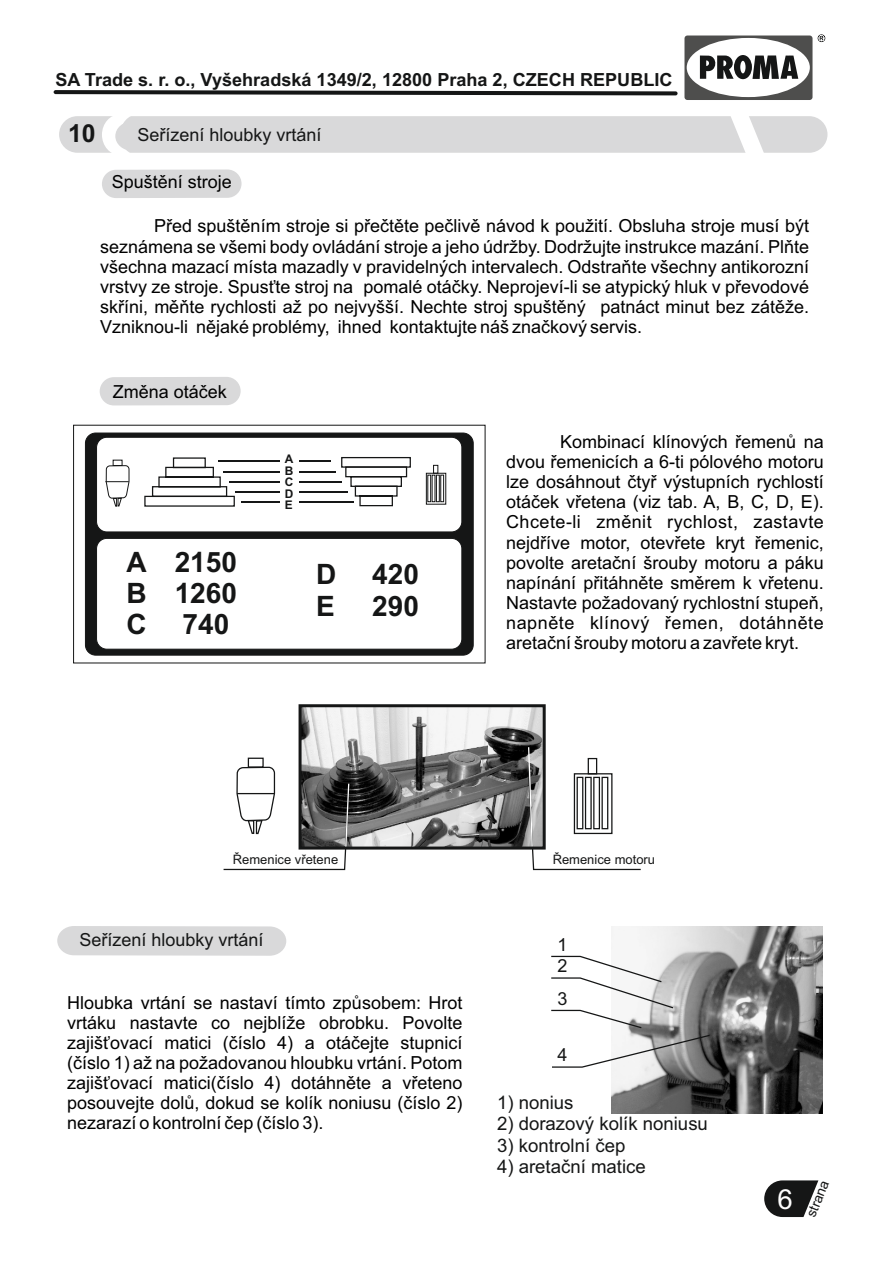
<style>
.page{position:relative;width:893px;height:1263px;background:#fff}
.page>*{position:absolute;margin:0;border:0;box-sizing:border-box;transform-origin:0 0}
.t1{font:700 28.05px/31.3px "Arial";color:#151616;text-align:justify}
.t2{font:27.6px "Arial";color:#fff}
.t3{font:700 24.9px "Arial";color:#151616}
.t4{font:18.6px "Arial";color:#151616}
.t5{font:700 18.15px "Arial";color:#151616}
.t6{font:18px/20.1px "Arial";color:#000;text-align:justify}
.t7{font:18px/32.4px "Arial";color:#151616}
.t8{font:13.8px "Arial";color:#151616}
.t9{font:13.05px "Arial";color:#151616}
.t10{font:700 11.85px/11.4px "Arial";color:#151616;text-align:justify}
</style>
<div class="page">
<img style="left:611px;top:927px;width:212px;height:186px">
<div style="left:102px;top:169px;width:140px;height:29px;background:#d9d9da;border-radius:14px"></div>
<svg style="left:764px;top:1180px;width:54px;height:37px"></svg>
<div style="left:59px;top:116px;width:768px;height:37px;background:#d9d9da;border-radius:18px"></div>
<svg style="left:730px;top:116px;width:34px;height:37px"></svg>
<div style="left:100px;top:377px;width:141px;height:28px;background:#d9d9da;border-radius:14px"></div>
<svg style="left:818px;top:34px;width:7px;height:8px"></svg>
<svg style="left:684px;top:36px;width:128px;height:64px"></svg>
<svg style="left:54px;top:90px;width:624px;height:5px;background:#454646"></svg>
<div style="left:85px;top:433px;width:388px;height:222px;background:#151616;border:1px solid #151616;border-radius:10px"></div>
<div style="left:96px;top:538px;width:366px;height:111px;background:#fff;border:1px solid #151616;border-radius:10px"></div>
<div style="left:96px;top:437px;width:366px;height:95px;background:#fff;border:1px solid #151616;border-radius:10px"></div>
<div style="left:173px;top:457px;width:33px;height:11px;border:1px solid #151616"></div>
<div style="left:427px;top:475px;width:4px;height:27px;border:1px solid #151616"></div>
<div style="left:436px;top:475px;width:4px;height:27px;border:1px solid #151616"></div>
<div style="left:440px;top:475px;width:4px;height:27px;border:1px solid #151616"></div>
<div style="left:426px;top:473px;width:20px;height:32px;border:1px solid #151616"></div>
<div style="left:433px;top:465px;width:5px;height:9px;border:1px solid #151616"></div>
<svg style="left:105px;top:377px;width:25px;height:130px"></svg>
<div style="left:113px;top:460px;width:9px;height:6px;border:1px solid #151616"></div>
<div style="left:341px;top:457px;width:70px;height:11px;border:1px solid #151616"></div>
<hr style="left:218px;top:460px;width:112px;height:2px;background:#151616">
<div style="left:280px;top:458px;width:18px;height:47px;background:#fff"></div>
<img style="left:408px;top:708px;width:134px;height:137px">
<svg style="left:527px;top:746px;width:114px;height:125px"></svg>
<svg style="left:144px;top:466px;width:264px;height:405px"></svg>
<hr style="left:237px;top:793px;width:37px;height:1px;background:#151616">
<div style="left:248px;top:758px;width:16px;height:10px;border:1px solid #151616"></div>
<div style="left:577px;top:777px;width:6px;height:52px;border:1px solid #151616"></div>
<div style="left:585px;top:777px;width:7px;height:52px;border:1px solid #151616"></div>
<div style="left:593px;top:777px;width:7px;height:52px;border:1px solid #151616"></div>
<div style="left:601px;top:777px;width:7px;height:52px;border:1px solid #151616"></div>
<div style="left:574px;top:773px;width:38px;height:61px;border:1px solid #151616"></div>
<div style="left:588px;top:758px;width:9px;height:16px;border:1px solid #151616"></div>
<div style="left:299px;top:704px;width:247px;height:145px;border:3px solid #151616"></div>
<svg style="left:57px;top:926px;width:229px;height:30px;background:#dbdbdb"></svg>
<svg style="left:102px;top:116px;width:29px;height:37px"></svg>
<svg style="left:551px;top:955px;width:160px;height:113px"></svg>
<p class="t5" style="left:55px;top:73px;width:619px">SA Trade s. r. o., Vyšehradská 1349/2, 12800 Praha 2, CZECH REPUBLIC</p>
<h3 class="t3" style="left:68px;top:124px;width:29px">10</h3>
<h3 class="t3" style="left:130px;top:124px;width:181px">Ovládání stroje</h3>
<p class="t7" style="left:138px;top:120px;width:186px">Seřízení hloubky vrtání</p>
<p class="t6" style="left:112px;top:174px;width:122px">Spuštění stroje</p>
<p class="t6" style="left:100px;top:218px;width:710px;text-indent:54px">Před spuštěním stroje si přečtěte pečlivě návod k použití. Obsluha stroje musí být seznámena se všemi body ovládání stroje a jeho údržby. Dodržujte instrukce mazání. Plňte všechna mazací místa mazadly v pravidelných intervalech. Odstraňte všechny antikorozní vrstvy ze stroje. Spusťte stroj na pomalé otáčky. Neprojeví-li se atypický hluk v převodové skříni, měňte rychlosti až po nejvyšší. Nechte stroj spuštěný patnáct minut bez zátěže.<br>Vzniknou-li nějaké problémy, ihned kontaktujte náš značkový servis.</p>
<p class="t6" style="left:113px;top:383px;width:116px">Změna otáček</p>
<h1 class="t1" style="left:126px;top:549px;width:22px">A B C</h1>
<h1 class="t1" style="left:175px;top:549px;width:64px">2150<br>1260<br>740</h1>
<p class="t10" style="left:285px;top:455px;width:10px">A B C D E</p>
<h1 class="t1" style="left:316px;top:561px;width:22px">D<br>E</h1>
<h1 class="t1" style="left:372px;top:561px;width:48px">420<br>290</h1>
<p class="t6" style="left:506px;top:433px;width:319px;text-indent:54px">Kombinací klínových řemenů na dvou řemenicích a 6-ti pólového motoru lze dosáhnout čtyř výstupních rychlostí otáček vřetena (viz tab. A, B, C, D, E).<br>Chcete-li změnit rychlost, zastavte nejdříve motor, otevřete kryt řemenic, povolte aretační šrouby motoru a páku napínání přitáhněte směrem k vřetenu.<br>Nastavte požadovaný rychlostní stupeň, napněte klínový řemen, dotáhněte aretační šrouby motoru a zavřete kryt.</p>
<p class="t9" style="left:233px;top:855px;width:107px">Řemenice vřetene</p>
<p class="t9" style="left:553px;top:855px;width:104px">Řemenice motoru</p>
<p class="t7" style="left:80px;top:925px;width:186px">Seřízení hloubky vrtání</p>
<p class="t6" style="left:67px;top:994px;width:397px">Hloubka vrtání se nastaví tímto způsobem: Hrot vrtáku nastavte co nejblíže obrobku. Povolte zajišťovací matici (číslo 4) a otáčejte stupnicí (číslo 1) až na požadovanou hloubku vrtání. Potom zajišťovací matici(číslo 4) dotáhněte a vřeteno posouvejte dolů, dokud se kolík noniusu (číslo 2) nezarazí o kontrolní čep (číslo 3).</p>
<p class="t7" style="left:557px;top:930px;width:12px">1</p>
<p class="t7" style="left:557px;top:951px;width:12px">2<br>3</p>
<p class="t7" style="left:557px;top:1040px;width:12px">4</p>
<p class="t4" style="left:497px;top:1096px;width:78px">1) nonius</p>
<p class="t4" style="left:497px;top:1117px;width:212px">2) dorazový kolík noniusu</p>
<p class="t4" style="left:497px;top:1138px;width:130px">3) kontrolní čep</p>
<p class="t4" style="left:497px;top:1160px;width:150px">4) aretační matice</p>
<h2 class="t2" style="left:778px;top:1189px;width:17px">6</h2>
<p class="t8" style="left:806px;top:1214px;width:40px;rotate:-68deg">strana</p>
</div>
